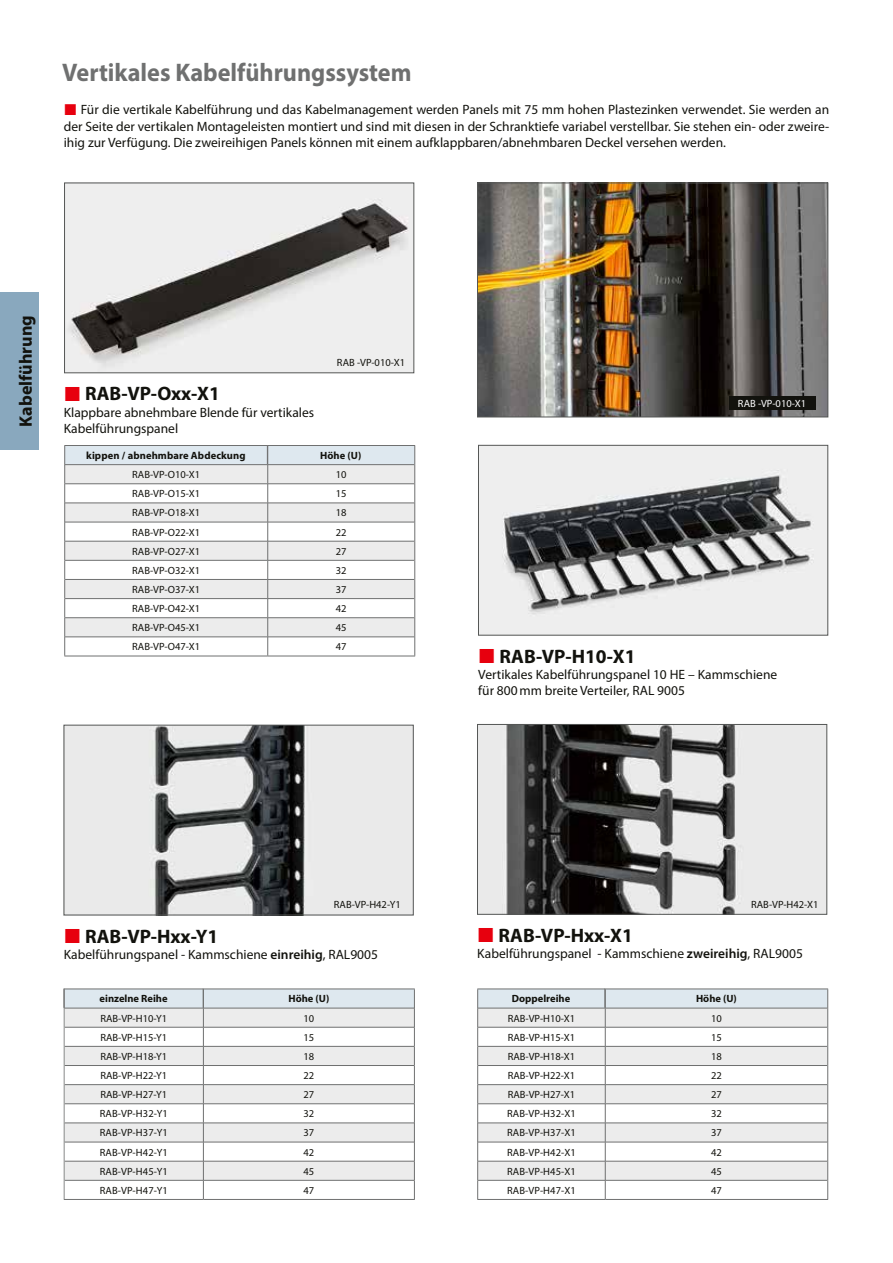
<style>
.page{position:relative;width:893px;height:1263px;background:#fff}
.page>*{position:absolute;margin:0;border:0;box-sizing:border-box;transform-origin:0 0}
.t1{font:700 25.5px "Myriad Pro";color:#6f7070;scale:.95 1}
.t2{font:700 19.5px "Myriad Pro";color:#12120d}
.t3{font:700 18px "Myriad Pro";color:#12120d}
.t4{font:13.5px/16.2px "Myriad Pro";color:#12120d}
.t5{font:10.5px "Myriad Pro";color:#12120d}
.t6{font:700 10.5px "Myriad Pro";color:#12120d}
.t7{font:10.5px "Myriad Pro";color:#fff}
.s1{font-weight:600}
</style>
<div class="page">
<hr style="left:64px;top:656px;width:204px;height:1px;background:#6f7070">
<hr style="left:268px;top:656px;width:147px;height:1px;background:#6f7070">
<hr style="left:64px;top:1199px;width:139px;height:1px;background:#6f7070">
<hr style="left:203px;top:1199px;width:212px;height:1px;background:#6f7070">
<hr style="left:477px;top:1199px;width:128px;height:1px;background:#6f7070">
<hr style="left:605px;top:1199px;width:223px;height:1px;background:#6f7070">
<img style="left:480px;top:447px;width:346px;height:186px">
<div style="left:478px;top:445px;width:350px;height:190px;border:1px solid #555756"></div>
<img style="left:66px;top:185px;width:346px;height:186px">
<div style="left:64px;top:183px;width:350px;height:190px;border:1px solid #555756"></div>
<img style="left:66px;top:727px;width:345px;height:186px">
<div style="left:64px;top:725px;width:349px;height:190px;border:1px solid #555756"></div>
<img style="left:479px;top:726px;width:346px;height:186px">
<div style="left:477px;top:724px;width:350px;height:190px;border:1px solid #555756"></div>
<img style="left:479px;top:185px;width:347px;height:230px">
<div style="left:477px;top:183px;width:351px;height:234px;border:1px solid #555756"></div>
<div style="left:0;top:292px;width:38px;height:158px;background:#89a8be"></div>
<div style="left:729px;top:396px;width:86px;height:13px;background:#12120d"></div>
<svg style="left:64px;top:445px;width:351px;height:211px"></svg>
<svg style="left:64px;top:988px;width:351px;height:211px"></svg>
<svg style="left:477px;top:988px;width:351px;height:211px"></svg>
<h1 class="t1" style="left:62px;top:56px;width:369px">Vertikales Kabelführungssystem</h1>
<p class="t4" style="left:64px;top:102px;width:767px;text-align:justify;text-indent:17px">Für die vertikale Kabelführung und das Kabelmanagement werden Panels mit 75 mm hohen Plastezinken verwendet. Sie werden an der Seite der vertikalen Montageleisten montiert und sind mit diesen in der Schranktiefe variabel verstellbar. Sie stehen ein- oder zweire&shy;ihig zur Verfügung. Die zweireihigen Panels können mit einem aufklappbaren/abnehmbaren Deckel versehen werden.</p>
<h3 class="t3" style="left:14px;top:427px;width:113px;rotate:-90deg">Kabelführung</h3>
<h2 class="t2" style="left:85px;top:381px;width:136px">RAB-VP-Oxx-X1</h2>
<p class="t4" style="left:64px;top:404px;width:252px">Klappbare abnehmbare Blende für vertikales<br>Kabelführungspanel</p>
<p class="t5" style="left:337px;top:356px;width:70px">RAB -VP-010-X1</p>
<p class="t6" style="left:86px;top:448px;width:161px">kippen / abnehmbare Abdeckung</p>
<p class="t6" style="left:320px;top:448px;width:43px">Höhe (U)</p>
<p class="t5" style="left:132px;top:468px;width:69px">RAB-VP-O10-X1</p>
<p class="t5" style="left:336px;top:468px;width:12px">10</p>
<p class="t5" style="left:132px;top:487px;width:69px">RAB-VP-O15-X1</p>
<p class="t5" style="left:336px;top:487px;width:12px">15</p>
<p class="t5" style="left:132px;top:506px;width:69px">RAB-VP-O18-X1</p>
<p class="t5" style="left:336px;top:506px;width:12px">18</p>
<p class="t5" style="left:132px;top:525px;width:69px">RAB-VP-O22-X1</p>
<p class="t5" style="left:336px;top:525px;width:12px">22</p>
<p class="t5" style="left:132px;top:545px;width:69px">RAB-VP-O27-X1</p>
<p class="t5" style="left:336px;top:545px;width:12px">27</p>
<p class="t5" style="left:132px;top:564px;width:69px">RAB-VP-O32-X1</p>
<p class="t5" style="left:336px;top:564px;width:12px">32</p>
<p class="t5" style="left:132px;top:583px;width:69px">RAB-VP-O37-X1</p>
<p class="t5" style="left:336px;top:583px;width:12px">37</p>
<p class="t5" style="left:132px;top:602px;width:69px">RAB-VP-O42-X1</p>
<p class="t5" style="left:336px;top:602px;width:12px">42</p>
<p class="t5" style="left:132px;top:621px;width:69px">RAB-VP-O45-X1</p>
<p class="t5" style="left:336px;top:621px;width:12px">45</p>
<p class="t5" style="left:132px;top:640px;width:69px">RAB-VP-O47-X1</p>
<p class="t5" style="left:336px;top:640px;width:12px">47</p>
<p class="t7" style="left:738px;top:397px;width:70px">RAB -VP-010-X1</p>
<h2 class="t2" style="left:500px;top:643px;width:137px">RAB-VP-H10-X1</h2>
<p class="t4" style="left:478px;top:666px;width:300px">Vertikales Kabelführungspanel 10 HE – Kammschiene für 800mm breite Verteiler, RAL 9005</p>
<p class="t5" style="left:334px;top:898px;width:68px">RAB-VP-H42-Y1</p>
<p class="t5" style="left:751px;top:898px;width:69px">RAB-VP-H42-X1</p>
<h2 class="t2" style="left:85px;top:923px;width:135px">RAB-VP-Hxx-Y1</h2>
<p class="t4" style="left:64px;top:946px;width:316px">Kabelführungspanel - Kammschiene <span class="s1">einreihig</span>, RAL9005</p>
<h2 class="t2" style="left:499px;top:923px;width:136px">RAB-VP-Hxx-X1</h2>
<p class="t4" style="left:477px;top:945px;width:327px">Kabelführungspanel - Kammschiene <span class="s1">zweireihig</span>, RAL9005</p>
<p class="t6" style="left:100px;top:992px;width:70px">einzelne Reihe</p>
<p class="t6" style="left:288px;top:992px;width:42px">Höhe (U)</p>
<p class="t6" style="left:512px;top:992px;width:60px">Doppelreihe</p>
<p class="t6" style="left:696px;top:992px;width:42px">Höhe (U)</p>
<p class="t5" style="left:100px;top:1011px;width:68px">RAB-VP-H10-Y1</p>
<p class="t5" style="left:303px;top:1011px;width:12px">10</p>
<p class="t5" style="left:100px;top:1031px;width:68px">RAB-VP-H15-Y1</p>
<p class="t5" style="left:303px;top:1031px;width:12px">15</p>
<p class="t5" style="left:100px;top:1050px;width:68px">RAB-VP-H18-Y1</p>
<p class="t5" style="left:303px;top:1050px;width:12px">18</p>
<p class="t5" style="left:100px;top:1069px;width:68px">RAB-VP-H22-Y1</p>
<p class="t5" style="left:303px;top:1069px;width:12px">22</p>
<p class="t5" style="left:100px;top:1088px;width:68px">RAB-VP-H27-Y1</p>
<p class="t5" style="left:303px;top:1088px;width:12px">27</p>
<p class="t5" style="left:100px;top:1107px;width:70px">RAB-VP-H32-Y1</p>
<p class="t5" style="left:303px;top:1107px;width:12px">32</p>
<p class="t5" style="left:100px;top:1126px;width:70px">RAB-VP-H37-Y1</p>
<p class="t5" style="left:303px;top:1126px;width:12px">37</p>
<p class="t5" style="left:100px;top:1145px;width:70px">RAB-VP-H42-Y1</p>
<p class="t5" style="left:303px;top:1145px;width:12px">42</p>
<p class="t5" style="left:100px;top:1165px;width:70px">RAB-VP-H45-Y1</p>
<p class="t5" style="left:303px;top:1165px;width:12px">45</p>
<p class="t5" style="left:100px;top:1184px;width:70px">RAB-VP-H47-Y1</p>
<p class="t5" style="left:303px;top:1184px;width:12px">47</p>
<p class="t5" style="left:508px;top:1011px;width:69px">RAB-VP-H10-X1</p>
<p class="t5" style="left:711px;top:1011px;width:12px">10</p>
<p class="t5" style="left:508px;top:1031px;width:69px">RAB-VP-H15-X1</p>
<p class="t5" style="left:711px;top:1031px;width:12px">15</p>
<p class="t5" style="left:508px;top:1050px;width:69px">RAB-VP-H18-X1</p>
<p class="t5" style="left:711px;top:1050px;width:12px">18</p>
<p class="t5" style="left:508px;top:1069px;width:69px">RAB-VP-H22-X1</p>
<p class="t5" style="left:711px;top:1069px;width:12px">22</p>
<p class="t5" style="left:508px;top:1088px;width:69px">RAB-VP-H27-X1</p>
<p class="t5" style="left:711px;top:1088px;width:12px">27</p>
<p class="t5" style="left:507px;top:1107px;width:70px">RAB-VP-H32-X1</p>
<p class="t5" style="left:711px;top:1107px;width:12px">32</p>
<p class="t5" style="left:507px;top:1126px;width:70px">RAB-VP-H37-X1</p>
<p class="t5" style="left:711px;top:1126px;width:12px">37</p>
<p class="t5" style="left:507px;top:1145px;width:70px">RAB-VP-H42-X1</p>
<p class="t5" style="left:711px;top:1145px;width:12px">42</p>
<p class="t5" style="left:507px;top:1165px;width:70px">RAB-VP-H45-X1</p>
<p class="t5" style="left:711px;top:1165px;width:12px">45</p>
<p class="t5" style="left:507px;top:1184px;width:70px">RAB-VP-H47-X1</p>
<p class="t5" style="left:711px;top:1184px;width:12px">47</p>
</div>
